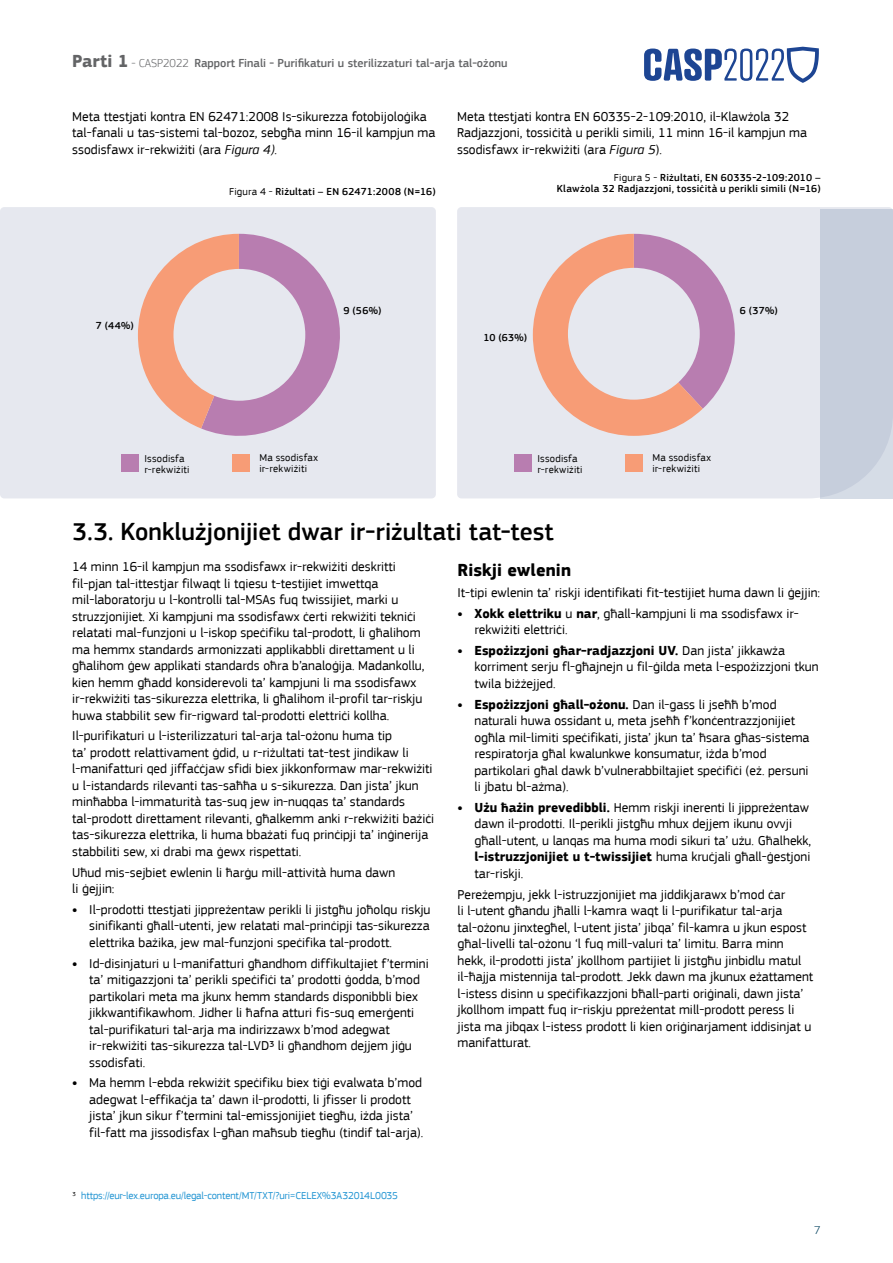
<style>
.page{position:relative;width:893px;height:1263px;background:#fff}
.page>*{position:absolute;margin:0;border:0;box-sizing:border-box;transform-origin:0 0}
.t1{font:500 25.5px "EC Square Sans Pro";color:#000}
.t2{font:700 18px "EC Square Sans Pro";letter-spacing:.005em;color:#000}
.t3{font:13.5px/16.5px "EC Square Sans Pro";color:#000}
.t4{font:500 12px "EC Square Sans Pro";color:#636466}
.t5{font:300 12px "EC Square Sans Pro";color:#02405d}
.t6{font:500 10.5px/10.5px "EC Square Sans Pro";letter-spacing:.025em;color:#000;text-align:right}
.t7{font:10.5px/10.5px "EC Square Sans Pro";letter-spacing:.025em;color:#000}
.t8{font:10.5px "EC Square Sans Pro";letter-spacing:-.015em;color:#2194d2}
.s1{font-weight:700;font-size:18px}
.s2{font-weight:300}
.s3{font-style:italic}
.s4{font-weight:400}
.s5{font-weight:700}
</style>
<div class="page">
<div style="left:457px;top:207px;width:435px;height:291px;background:#e6e8ef"></div>
<div style="left:0;top:207px;width:436px;height:291px;background:#e6e8ef;border-radius:4px"></div>
<div style="left:514px;top:455px;width:17px;height:17px;background:#b87db0"></div>
<div style="left:121px;top:455px;width:17px;height:17px;background:#b87db0"></div>
<div style="left:625px;top:455px;width:17px;height:17px;background:#f79c76"></div>
<div style="left:232px;top:455px;width:17px;height:17px;background:#f79c76"></div>
<div style="left:821px;top:209px;width:72px;height:289px;background:linear-gradient(to right,#c5cddc,#c9d0de)"></div>
<svg style="left:138px;top:234px;width:202px;height:202px"></svg>
<svg style="left:533px;top:234px;width:213px;height:202px;background:#e3c2c4"></svg>
<svg style="left:644px;top:47px;width:175px;height:36px"></svg>
<p class="t4" style="left:72px;top:56px;width:437px"><span class="s1">Parti 1</span> <span class="s2">- CASP2022</span> Rapport Finali - Purifikaturi u sterilizzaturi tal-arja tal-ożonu</p>
<p class="t3" style="left:72px;top:108px;width:365px">Meta ttestjati kontra EN 62471:2008 Is-sikurezza fotobijoloġika tal-fanali u tas-sistemi tal-bozoz, sebgħa minn 16-il kampjun ma ssodisfawx ir-rekwiżiti (ara <span class="s3">Figura 4)</span>.</p>
<p class="t6" style="left:229px;top:187px;width:208px"><span class="s4">Figura 4 -</span> Riżultati – EN 62471:2008 (N=16)</p>
<p class="t3" style="left:457px;top:108px;width:351px">Meta ttestjati kontra EN 60335-2-109:2010, il-Klawżola 32<br>Radjazzjoni, tossiċità u perikli simili, 11 minn 16-il kampjun ma ssodisfawx ir-rekwiżiti (ara <span class="s3">Figura 5</span>).</p>
<p class="t6" style="left:557px;top:173px;width:265px"><span class="s4">Figura 5 -</span> Riżultati, EN 60335-2-109:2010 –<br>Klawżola 32 Radjazzjoni, tossiċità u perikli simili (N=16)</p>
<p class="t6" style="left:96px;top:321px;width:39px">7 (44%)</p>
<p class="t6" style="left:344px;top:305px;width:39px">9 (56%)</p>
<p class="t6" style="left:740px;top:305px;width:39px">6 (37%)</p>
<p class="t6" style="left:483px;top:333px;width:45px">10 (63%)</p>
<p class="t7" style="left:144px;top:453px;width:47px">Issodisfa r-rekwiżiti</p>
<p class="t7" style="left:652px;top:453px;width:60px">Ma ssodisfax ir-rekwiżiti</p>
<p class="t7" style="left:259px;top:453px;width:60px">Ma ssodisfax ir-rekwiżiti</p>
<p class="t7" style="left:537px;top:453px;width:47px">Issodisfa r-rekwiżiti</p>
<h1 class="t1" style="left:73px;top:517px;width:483px">3.3. Konklużjonijiet dwar ir-riżultati tat-test</h1>
<p class="t3" style="left:72px;top:558px;width:354px">14 minn 16-il kampjun ma ssodisfawx ir-rekwiżiti deskritti fil-pjan tal-ittestjar filwaqt li tqiesu t-testijiet imwettqa mil-laboratorju u l-kontrolli tal-MSAs fuq twissijiet, marki u struzzjonijiet. Xi kampjuni ma ssodisfawx ċerti rekwiżiti tekniċi relatati mal-funzjoni u l-iskop speċifiku tal-prodott, li għalihom ma hemmx standards armonizzati applikabbli direttament u li għalihom ġew applikati standards oħra b’analoġija. Madankollu, kien hemm għadd konsiderevoli ta’ kampjuni li ma ssodisfawx ir-rekwiżiti tas-sikurezza elettrika, li għalihom il-profil tar-riskju huwa stabbilit sew fir-rigward tal-prodotti elettriċi kollha.</p>
<p class="t3" style="left:72px;top:728px;width:363px">Il-purifikaturi u l-isterilizzaturi tal-arja tal-ożonu huma tip<br>ta’ prodott relattivament ġdid, u r-riżultati tat-test jindikaw li l-manifatturi qed jiffaċċjaw sfidi biex jikkonformaw mar-rekwiżiti u l-istandards rilevanti tas-saħħa u s-sikurezza. Dan jista’ jkun minħabba l-immaturità tas-suq jew in-nuqqas ta’ standards tal-prodott direttament rilevanti, għalkemm anki r-rekwiżiti bażiċi tas-sikurezza elettrika, li huma bbażati fuq prinċipji ta’ inġinerija stabbiliti sew, xi drabi ma ġewx rispettati.</p>
<p class="t3" style="left:72px;top:864px;width:325px">Uħud mis-sejbiet ewlenin li ħarġu mill-attività huma dawn li ġejjin:</p>
<p class="t3" style="left:89px;top:901px;width:343px;text-align:justify;text-indent:-17px"><span class="s5">•</span> Il-prodotti ttestjati jippreżentaw perikli li jistgħu joħolqu riskju sinifikanti għall-utenti, jew relatati mal-prinċipji tas-sikurezza elettrika bażika, jew mal-funzjoni speċifika tal-prodott.</p>
<p class="t3" style="left:89px;top:955px;width:341px;text-indent:-17px"><span class="s5">•</span> Id-disinjaturi u l-manifatturi għandhom diffikultajiet f’termini ta’ mitigazzjoni ta’ perikli speċifiċi ta’ prodotti ġodda, b’mod partikolari meta ma jkunx hemm standards disponibbli biex jikkwantifikawhom. Jidher li ħafna atturi fis-suq emerġenti tal-purifikaturi tal-arja ma indirizzawx b’mod adegwat ir-rekwiżiti tas-sikurezza tal-LVD3 li għandhom dejjem jiġu ssodisfati.</p>
<p class="t3" style="left:89px;top:1075px;width:336px;text-indent:-17px"><span class="s5">•</span> Ma hemm l-ebda rekwiżit speċifiku biex tiġi evalwata b’mod adegwat l-effikaċja ta’ dawn il-prodotti, li jfisser li prodott jista’ jkun sikur f’termini tal-emissjonijiet tiegħu, iżda jista’ fil-fatt ma jissodisfax l-għan maħsub tiegħu (tindif tal-arja).</p>
<h2 class="t2" style="left:457px;top:559px;width:115px">Riskji ewlenin</h2>
<p class="t3" style="left:457px;top:584px;width:364px">It-tipi ewlenin ta’ riskji identifikati fit-testijiet huma dawn li ġejjin:</p>
<p class="t3" style="left:474px;top:605px;width:326px;text-indent:-17px"><span class="s5">• Xokk elettriku</span> u <span class="s5">nar</span>, għall-kampjuni li ma ssodisfawx ir&shy;rekwiżiti elettriċi.</p>
<p class="t3" style="left:474px;top:642px;width:346px;text-indent:-17px"><span class="s5">• Espożizzjoni għar-radjazzjoni UV.</span> Dan jista’ jikkawża korriment serju fl-għajnejn u fil-ġilda meta l-espożizzjoni tkun twila biżżejjed.</p>
<p class="t3" style="left:474px;top:696px;width:337px;text-indent:-17px"><span class="s5">• Espożizzjoni għall-ożonu.</span> Dan il-gass li jseħħ b’mod naturali huwa ossidant u, meta jseħħ f’konċentrazzjonijiet ogħla mil-limiti speċifikati, jista’ jkun ta’ ħsara għas-sistema respiratorja għal kwalunkwe konsumatur, iżda b’mod partikolari għal dawk b’vulnerabbiltajiet speċifiċi (eż. persuni li jbatu bl-ażma).</p>
<p class="t3" style="left:474px;top:799px;width:338px;text-indent:-17px"><span class="s5">• Użu ħażin prevedibbli.</span> Hemm riskji inerenti li jippreżentaw dawn il-prodotti. Il-perikli jistgħu mhux dejjem ikunu ovvji għall-utent, u lanqas ma huma modi sikuri ta’ użu. Għalhekk, <span class="s5">l-istruzzjonijiet u t-twissijiet</span> huma kruċjali għall-ġestjoni tar-riskji.</p>
<p class="t3" style="left:457px;top:886px;width:357px">Pereżempju, jekk l-istruzzjonijiet ma jiddikjarawx b’mod ċar<br>li l-utent għandu jħalli l-kamra waqt li l-purifikatur tal-arja tal-ożonu jinxtegħel, l-utent jista’ jibqa’ fil-kamra u jkun espost għal-livelli tal-ożonu ‘l fuq mill-valuri ta’ limitu. Barra minn hekk, il-prodotti jista’ jkollhom partijiet li jistgħu jinbidlu matul il-ħajja mistennija tal-prodott. Jekk dawn ma jkunux eżattament l-istess disinn u speċifikazzjoni bħall-parti oriġinali, dawn jista’ jkollhom impatt fuq ir-riskju ppreżentat mill-prodott peress li jista ma jibqax l-istess prodott li kien oriġinarjament iddisinjat u manifatturat.</p>
<p class="t8" style="left:73px;top:1189px;width:327px"><sup>3</sup> https://eur-lex.europa.eu/legal-content/MT/TXT/?uri=CELEX%3A32014L0035</p>
<p class="t5" style="left:814px;top:1223px;width:8px">7</p>
</div>
